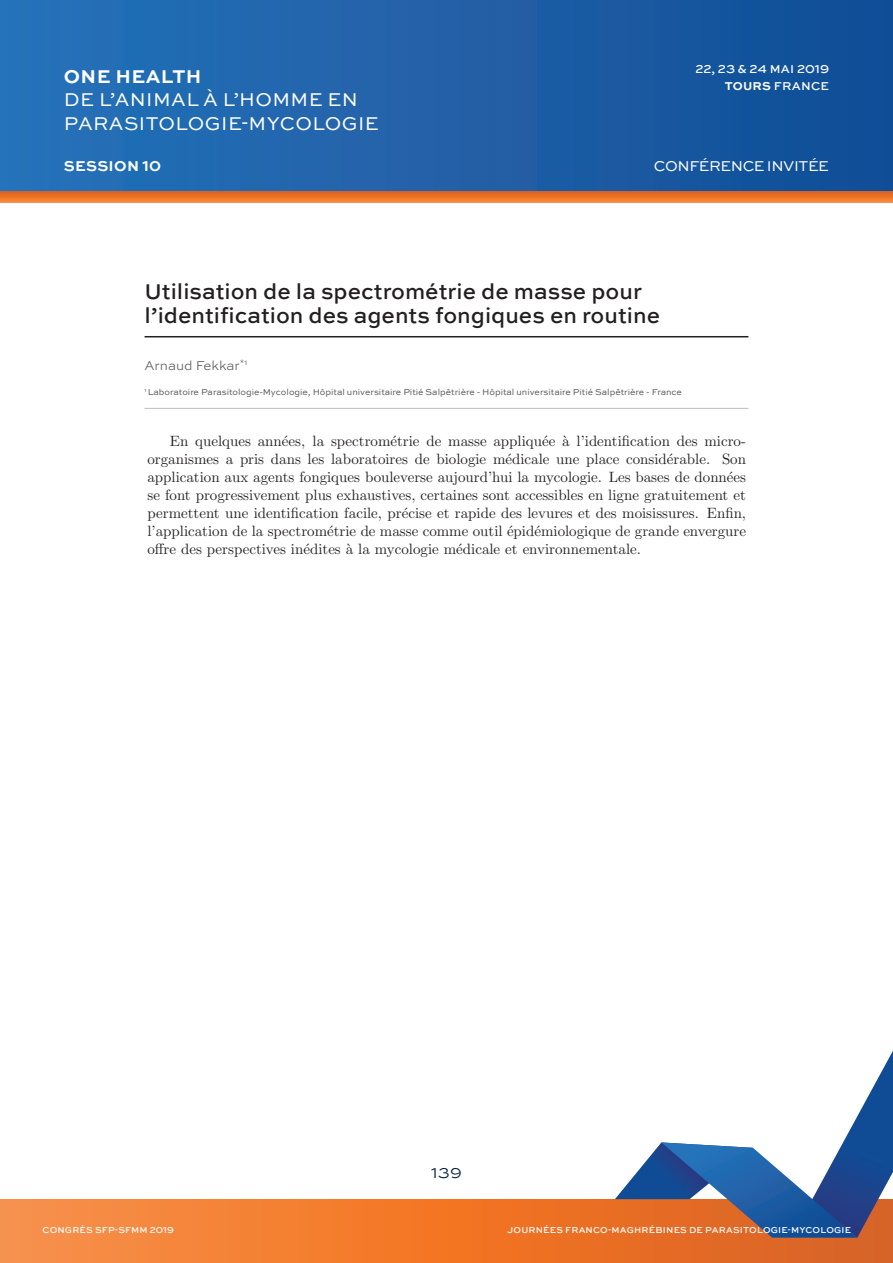
<style>
.page{position:relative;width:893px;height:1263px;background:#fff}
.page>*{position:absolute;margin:0;border:0;box-sizing:border-box;transform-origin:0 0}
.t1{font:500 22.5px/24px "Sweet Sans Pro";color:#231f20}
.t2{font:19.5px/23.4px "Sweet Sans Pro";letter-spacing:.02em;color:#fff}
.t3{font:700 19.5px "Sweet Sans Pro";letter-spacing:.02em;color:#fff}
.t4{font:300 18px "Sweet Sans Pro";color:#002037}
.t5{font:15px/18px "CMR10";color:#231f20;text-align:justify}
.t6{font:15px "Sweet Sans Pro";letter-spacing:-.03em;color:#fff}
.t7{font:700 15px "Sweet Sans Pro";letter-spacing:.02em;color:#fff}
.t8{font:15px "CMBX10";color:#231f20}
.t9{font:300 13.5px "Sweet Sans Pro";color:#57585a}
.t10{font:500 12px/16.5px "Sweet Sans Pro";letter-spacing:.02em;color:#fff;text-align:right}
.t11{font:9px "Sweet Sans Pro";color:#57585a}
.t12{font:500 9px "Sweet Sans Pro";letter-spacing:.02em;color:#fff}
.s1{font-weight:700}
</style>
<div class="page">
<div style="left:0;top:1199px;width:893px;height:64px;background:linear-gradient(to right,#fd8f41,#dd5f1b)"></div>
<div style="left:0;top:0;width:893px;height:191px;background:linear-gradient(to right,#2873ba,#124d96)"></div>
<svg style="left:615px;top:1051px;width:278px;height:187px"></svg>
<svg style="left:0;top:191px;width:893px;height:12px;background:#ea752d"></svg>
<hr style="left:145px;top:408px;width:603px;height:1px;background:#bcbdc0">
<hr style="left:145px;top:336px;width:603px;height:1px;background:#231f20">
<h2 class="t3" style="left:64px;top:62px;width:139px">ONE HEALTH</h2>
<h2 class="t2" style="left:64px;top:87px;width:316px">DE L’ANIMAL À L’HOMME EN<br>PARASITOLOGIE-MYCOLOGIE</h2>
<p class="t7" style="left:64px;top:154px;width:99px">SESSION 10</p>
<p class="t10" style="left:695px;top:60px;width:135px">22, 23 &amp; 24 MAI 2019<br><span class="s1">TOURS</span> FRANCE</p>
<p class="t6" style="left:654px;top:155px;width:177px">CONFÉRENCE INVITÉE</p>
<h1 class="t1" style="left:145px;top:279px;width:517px">Utilisation de la spectrométrie de masse pour l’identification des agents fongiques en routine</h1>
<p class="t9" style="left:145px;top:356px;width:104px">Arnaud Fekkar<sup>*1</sup></p>
<p class="t11" style="left:145px;top:386px;width:539px"><sup>1</sup> Laboratoire Parasitologie-Mycologie, Hôpital universitaire Pitié Salpêtrière - Hôpital universitaire Pitié Salpêtrière - France</p>
<p class="t8" style="left:417px;top:385px;width:61px">R´esum´e</p>
<p class="t5" style="left:147px;top:434px;width:600px;text-indent:22px">En quelques ann´ees, la spectrom´etrie de masse appliqu´ee `a l’identification des micro&shy;organismes a pris dans les laboratoires de biologie m´edicale une place consid´erable. Son application aux agents fongiques bouleverse aujourd’hui la mycologie. Les bases de donn´ees se font progressivement plus exhaustives, certaines sont accessibles en ligne gratuitement et permettent une identification facile, pr´ecise et rapide des levures et des moisissures. Enfin, l’application de la spectrom´etrie de masse comme outil ´epid´emiologique de grande envergure offre des perspectives in´edites `a la mycologie m´edicale et environnementale.</p>
<p class="t4" style="left:431px;top:1159px;width:32px">139</p>
<p class="t12" style="left:43px;top:1223px;width:133px">CONGRÈS SFP-SFMM 2019</p>
<p class="t12" style="left:507px;top:1223px;width:345px">JOURNÉES FRANCO-MAGHRÉBINES DE PARASITOLOGIE-MYCOLOGIE</p>
</div>
